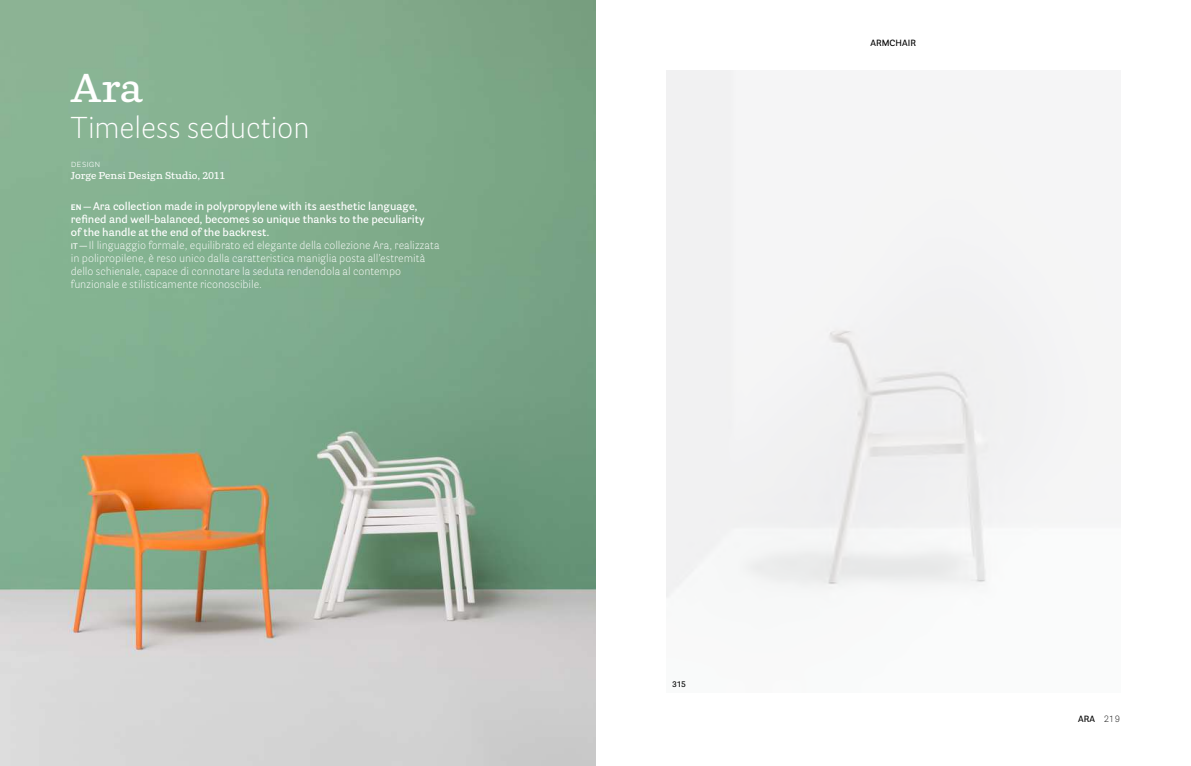
<style>
.page{position:relative;width:1191px;height:766px;background:#fff}
.page>*{position:absolute;margin:0;border:0;box-sizing:border-box;transform-origin:0 0}
.t1{font:600 40px "Parry Pro";color:#fff}
.t2{font:300 30px "Parry Grotesque Pro";letter-spacing:-.015em;color:#fff}
.t3{font:300 11px/13px "Parry Grotesque Pro";color:#fff}
.t4{font:600 10px "Parry Pro";letter-spacing:-.01em;color:#fff}
.t5{font:300 10px "Parry Grotesque Pro";color:#fff}
.t6{font:600 9px "Parry Grotesque Pro";letter-spacing:.01em;color:#000}
.t7{font:600 8px "Parry Grotesque Pro";color:#000}
.s1{font-weight:700;font-size:8px}
.s2{font-weight:600}
.s3{font-weight:600;font-size:8px}
.s4{font-weight:300}
</style>
<div class="page">
<img style="left:0;top:0;width:595px;height:765px">
<h1 class="t1" style="left:71px;top:59px;width:74px">Ara</h1>
<h2 class="t2" style="left:71px;top:106px;width:240px">Timeless seduction</h2>
<p class="t5" style="left:71px;top:156px;width:31px">design</p>
<p class="t4" style="left:71px;top:168px;width:156px">Jorge Pensi Design Studio, 2011</p>
<p class="t3" style="left:71px;top:199px;width:370px"><span class="s1">EN —</span> <span class="s2">Ara collection made in polypropylene with its aesthetic language, refined and well-balanced, becomes so unique thanks to the peculiarity<br>of the handle at the end of the backrest.<br></span><span class="s3">IT —</span> Il linguaggio formale, equilibrato ed elegante della collezione Ara, realizzata in polipropilene, è reso unico dalla caratteristica maniglia posta all’estremità dello schienale, capace di connotare la seduta rendendola al contempo funzionale e stilisticamente riconoscibile.</p>
<p class="t6" style="left:870px;top:37px;width:47px">ARMCHAIR</p>
<p class="t7" style="left:672px;top:678px;width:15px">315</p>
<p class="t6" style="left:1078px;top:712px;width:43px">ARA <span class="s4">219</span></p>
</div>
